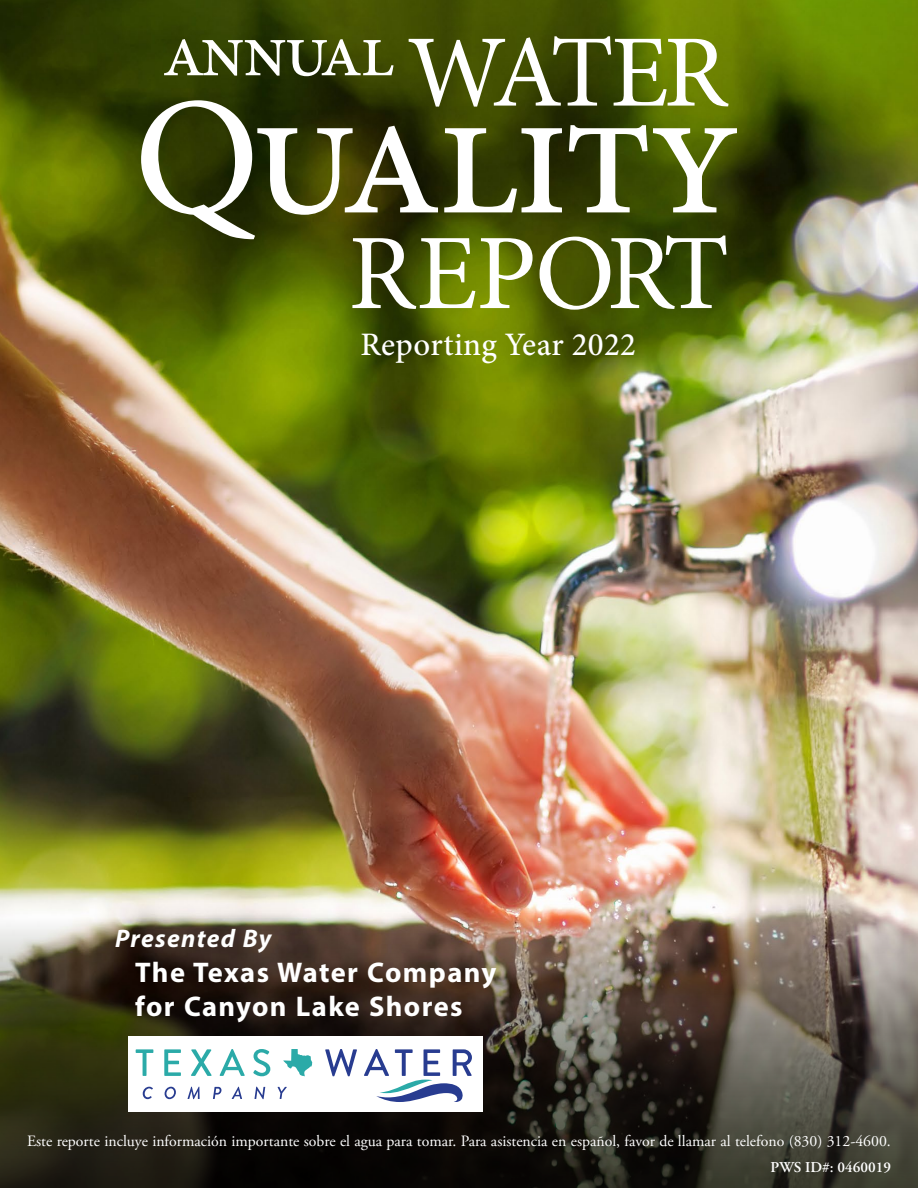
<style>
.page{position:relative;width:918px;height:1188px;background:#fff}
.page>*{position:absolute;margin:0;border:0;box-sizing:border-box;transform-origin:0 0}
.t1{font:500 32.85px "Minion Pro";letter-spacing:.01em;color:#fff}
.Town_Name_23_white{font:700 28.5px/34.2px "Myriad Pro";letter-spacing:.05em;color:#fff}
.Presented_By_23_whit{font:italic 700 25.5px "Myriad Pro";letter-spacing:.05em;color:#fff}
.First_Paragraph{font:15.75px "Adobe Garamond Pro";color:#fff}
.PWS_ID{font:600 15px "Adobe Garamond Pro";color:#fff}
</style>
<div class="page">
<img style="left:0;top:0;width:918px;height:918px">
<img style="left:0;top:918px;width:918px;height:270px">
<svg style="left:352px;top:239px;width:374px;height:71px"></svg>
<svg style="left:141px;top:100px;width:596px;height:139px"></svg>
<svg style="left:409px;top:36px;width:320px;height:71px"></svg>
<svg style="left:164px;top:39px;width:230px;height:37px"></svg>
<div style="left:129px;top:1037px;width:354px;height:75px;background:#fff"></div>
<svg style="left:136px;top:1049px;width:17px;height:27px"></svg>
<svg style="left:164px;top:1049px;width:17px;height:27px"></svg>
<svg style="left:191px;top:1049px;width:21px;height:27px"></svg>
<svg style="left:220px;top:1049px;width:25px;height:27px"></svg>
<svg style="left:253px;top:1049px;width:17px;height:27px"></svg>
<svg style="left:325px;top:1049px;width:32px;height:27px"></svg>
<svg style="left:283px;top:1049px;width:30px;height:27px"></svg>
<svg style="left:364px;top:1049px;width:108px;height:53px"></svg>
<svg style="left:143px;top:1087px;width:10px;height:12px"></svg>
<svg style="left:165px;top:1087px;width:11px;height:12px"></svg>
<svg style="left:188px;top:1087px;width:12px;height:12px"></svg>
<svg style="left:213px;top:1087px;width:8px;height:12px"></svg>
<svg style="left:232px;top:1087px;width:10px;height:12px"></svg>
<svg style="left:254px;top:1087px;width:11px;height:12px"></svg>
<svg style="left:278px;top:1087px;width:9px;height:12px"></svg>
<h1 class="t1" style="left:360px;top:322px;width:277px">Reporting Year 2022</h1>
<p class="Presented_By_23_whit" style="left:115px;top:922px;width:158px">Presented By</p>
<p class="Town_Name_23_white" style="left:135px;top:954px;width:363px">The Texas Water Company for Canyon Lake Shores</p>
<p class="First_Paragraph" style="left:27px;top:1131px;width:865px">Este reporte incluye información importante sobre el agua para tomar. Para asistencia en español, favor de llamar al telefono (830) 312-4600.</p>
<p class="PWS_ID" style="left:771px;top:1158px;width:122px">PWS ID#: 0460019</p>
</div>
